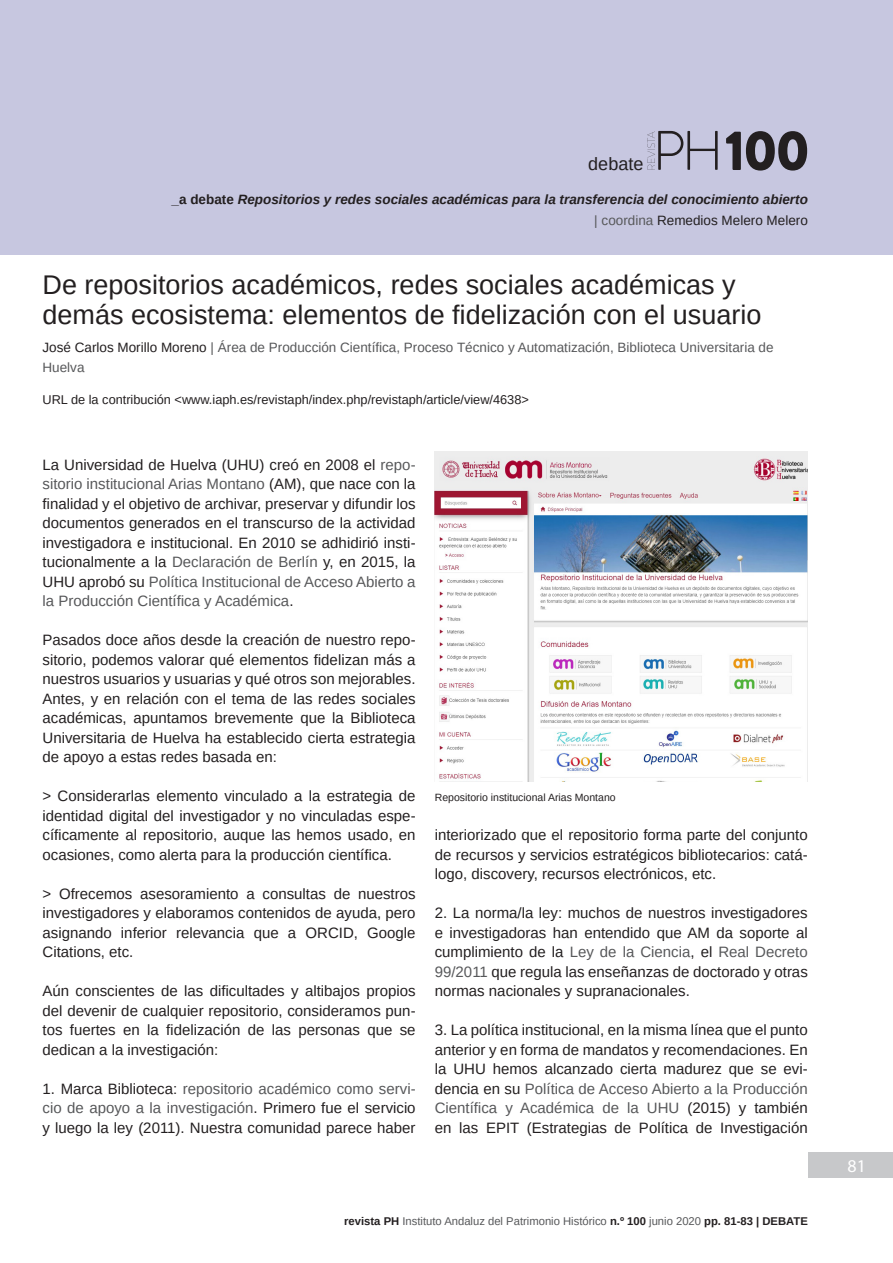
<style>
.page{position:relative;width:893px;height:1263px;background:#fff}
.page>*{position:absolute;margin:0;border:0;box-sizing:border-box;transform-origin:0 0}
.t1{font:900 56.4px "Brandon Grotesque";color:#231f20}
.Titulo{font:27px/30px "Arimo";color:#231f20}
.t2{font:18px "Arimo";color:#231f20}
.t3{font:18px "Myriad Pro";color:#fff}
.t4{font:15px/19.5px "Arimo";color:#231f20;text-align:justify}
.t5{font:italic 700 13.5px/21px "Arimo";color:#231f20;text-align:right}
.Autor{font:13.5px/19.5px "Arimo";color:#57585a}
.URL_articulo{font:12.75px "Arimo";color:#231f20}
.t6{font:11.25px "Arimo";color:#57585a}
.Pie_de_Foto{font:10.5px "Arimo";color:#231f20}
.s1{font-style:normal}
.s2{font-weight:400;font-style:normal;color:#57585a}
.s3{font-weight:400;font-style:normal}
.s4{color:#231f20}
.s5{color:#57585a}
.s6{font-weight:700;color:#231f20}
</style>
<div class="page">
<div style="left:0;top:0;width:893px;height:255px;background:#c7c7e0"></div>
<div style="left:808px;top:1152px;width:85px;height:26px;background:#c7c8ca"></div>
<svg style="left:647px;top:131px;width:71px;height:39px"></svg>
<img style="left:435px;top:451px;width:373px;height:331px">
<p class="t2" style="left:588px;top:153px;width:57px">debate</p>
<h1 class="t1" style="left:725px;top:111px;width:87px">100</h1>
<p class="t5" style="left:172px;top:189px;width:638px"><span class="s1">_a debate</span> Repositorios y redes sociales académicas para la transferencia del conocimiento abierto <span class="s2">| coordina</span> <span class="s3">Remedios Melero Melero</span></p>
<p class="Titulo" style="left:43px;top:270px;width:720px">De repositorios académicos, redes sociales académicas y demás ecosistema: elementos de fidelización con el usuario</p>
<p class="Autor" style="left:43px;top:338px;width:733px"><span class="s4">José Carlos Morillo Moreno</span> | Área de Producción Científica, Proceso Técnico y Automatización, Biblioteca Universitaria de<br>Huelva</p>
<p class="URL_articulo" style="left:43px;top:391px;width:488px">URL de la contribución &lt;www.iaph.es/revistaph/index.php/revistaph/article/view/4638&gt;</p>
<p class="t4" style="left:43px;top:455px;width:375px">La Universidad de Huelva (UHU) creó en 2008 el <span class="s5">repo&shy;sitorio institucional Arias Montano</span> (AM), que nace con la finalidad y el objetivo de archivar, preservar y difundir los documentos generados en el transcurso de la actividad investigadora e institucional. En 2010 se adhidirió insti&shy;tucionalmente a la <span class="s5">Declaración de Berlín</span> y, en 2015, la UHU aprobó su <span class="s5">Política Institucional de Acceso Abierto a la Producción Científica y Académica</span>.</p>
<p class="t4" style="left:43px;top:630px;width:375px">Pasados doce años desde la creación de nuestro repo&shy;sitorio, podemos valorar qué elementos fidelizan más a nuestros usuarios y usuarias y qué otros son mejorables.<br>Antes, y en relación con el tema de las redes sociales académicas, apuntamos brevemente que la Biblioteca Universitaria de Huelva ha establecido cierta estrategia de apoyo a estas redes basada en:</p>
<p class="t4" style="left:43px;top:786px;width:375px">&gt; Considerarlas elemento vinculado a la estrategia de identidad digital del investigador y no vinculadas espe&shy;cíficamente al repositorio, auque las hemos usado, en ocasiones, como alerta para la producción científica.</p>
<p class="t4" style="left:43px;top:884px;width:375px">&gt; Ofrecemos asesoramiento a consultas de nuestros investigadores y elaboramos contenidos de ayuda, pero asignando inferior relevancia que a ORCID, Google Citations, etc.</p>
<p class="t4" style="left:43px;top:981px;width:375px">Aún conscientes de las dificultades y altibajos propios del devenir de cualquier repositorio, consideramos pun&shy;tos fuertes en la fidelización de las personas que se dedican a la investigación:</p>
<p class="t4" style="left:43px;top:1079px;width:375px">1. Marca Biblioteca: <span class="s5">repositorio académico como servi&shy;cio de apoyo a la investigación</span>. Primero fue el servicio y luego la ley (2011). Nuestra comunidad parece haber</p>
<p class="Pie_de_Foto" style="left:435px;top:791px;width:182px">Repositorio institucional Arias Montano</p>
<p class="t4" style="left:435px;top:825px;width:375px">interiorizado que el repositorio forma parte del conjunto de recursos y servicios estratégicos bibliotecarios: catá&shy;logo, discovery, recursos electrónicos, etc.</p>
<p class="t4" style="left:435px;top:903px;width:374px">2. La norma/la ley: muchos de nuestros investigadores e investigadoras han entendido que AM da soporte al cumplimiento de la <span class="s5">Ley de la Ciencia</span>, el <span class="s5">Real Decreto 99/2011</span> que regula las enseñanzas de doctorado y otras normas nacionales y supranacionales.</p>
<p class="t4" style="left:435px;top:1020px;width:375px">3. La política institucional, en la misma línea que el punto anterior y en forma de mandatos y recomendaciones. En la UHU hemos alcanzado cierta madurez que se evi&shy;dencia en su <span class="s5">Política de Acceso Abierto a la Producción Científica y Académica de la UHU</span> (2015) y también en las EPIT (Estrategias de Política de Investigación</p>
<p class="t6" style="left:344px;top:1213px;width:465px"><span class="s6">revista PH</span> Instituto Andaluz del Patrimonio Histórico <span class="s6">n.º 100</span> junio 2020 <span class="s6">pp. 81-83 | DEBATE</span></p>
<p class="t3" style="left:848px;top:1155px;width:20px">81</p>
</div>
